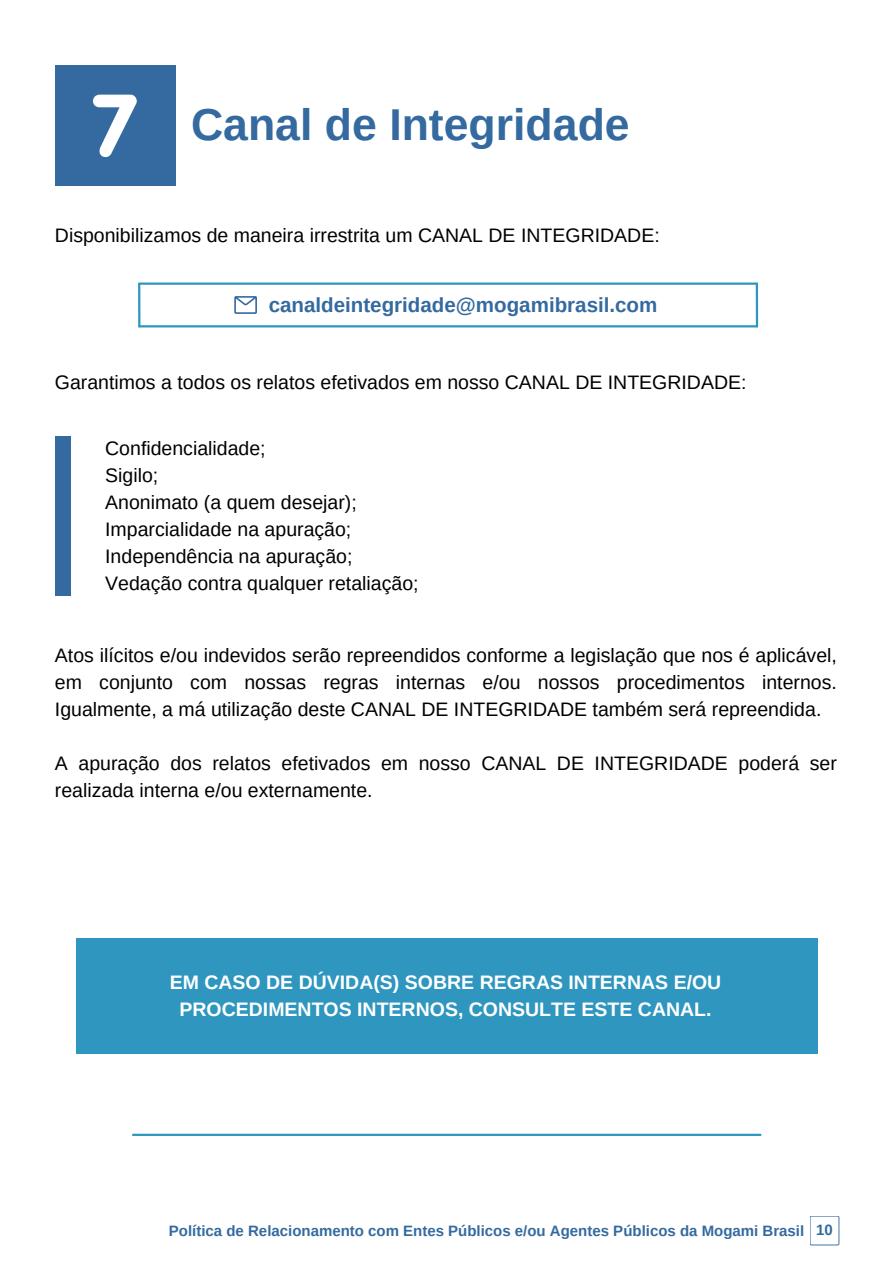
<style>
.page{position:relative;width:893px;height:1264px;background:#fff}
.page>*{position:absolute;margin:0;border:0;box-sizing:border-box;transform-origin:0 0}
.t1{font:97.5px "Aristotelica Pro Tx Bld";color:#fff}
.t2{font:700 44.55px "Arimo";color:#346aa0}
.t3{font:700 20.55px "Arimo";color:#346aa0}
.t4{font:19.5px/27px "Arimo";color:#000}
.t5{font:700 19.5px/27px "Arimo";color:#fff;text-align:center}
.t6{font:700 15px "Arimo";color:#346aa0}
</style>
<div class="page">
<div style="left:55px;top:65px;width:121px;height:121px;background:#346aa0"></div>
<svg style="left:234px;top:296px;width:23px;height:18px"></svg>
<hr style="left:139px;top:282px;width:617px;height:3px;background:#2e96bf">
<hr style="left:139px;top:325px;width:618px;height:2px;background:#2e96bf">
<hr style="left:755px;top:283px;width:3px;height:43px;background:#2e96bf">
<hr style="left:138px;top:284px;width:2px;height:42px;background:#2e96bf">
<div style="left:55px;top:436px;width:16px;height:160px;background:#346aa0"></div>
<div style="left:76px;top:938px;width:741px;height:115px;background:#2e96bf"></div>
<hr style="left:133px;top:1133px;width:627px;height:2px;background:#2e96bf">
<svg style="left:810px;top:1216px;width:29px;height:29px"></svg>
<p class="t1" style="left:93px;top:94px;width:47px">7</p>
<h1 class="t2" style="left:191px;top:99px;width:440px">Canal de Integridade</h1>
<h4 class="t4" style="left:55px;top:221px;width:606px">Disponibilizamos de maneira irrestrita um CANAL DE INTEGRIDADE:</h4>
<p class="t3" style="left:269px;top:293px;width:390px">canaldeintegridade@mogamibrasil.com</p>
<p class="t4" style="left:55px;top:368px;width:693px">Garantimos a todos os relatos efetivados em nosso CANAL DE INTEGRIDADE:</p>
<h4 class="t4" style="left:105px;top:434px;width:315px">Confidencialidade;<br>Sigilo;<br>Anonimato (a quem desejar);<br>Imparcialidade na apuração;<br>Independência na apuração;<br>Vedação contra qualquer retaliação;</h4>
<h4 class="t4" style="left:55px;top:641px;width:783px;text-align:justify">Atos ilícitos e/ou indevidos serão repreendidos conforme a legislação que nos é aplicável, em conjunto com nossas regras internas e/ou nossos procedimentos internos.<br>Igualmente, a má utilização deste CANAL DE INTEGRIDADE também será repreendida.</h4>
<h3 class="t4" style="left:55px;top:749px;width:783px">A apuração dos relatos efetivados em nosso CANAL DE INTEGRIDADE poderá ser realizada interna e/ou externamente.</h3>
<h4 class="t5" style="left:170px;top:968px;width:553px">EM CASO DE DÚVIDA(S) SOBRE REGRAS INTERNAS E/OU<br>PROCEDIMENTOS INTERNOS, CONSULTE ESTE CANAL.</h4>
<h2 class="t6" style="left:169px;top:1222px;width:636px">Política de Relacionamento com Entes Públicos e/ou Agentes Públicos da Mogami Brasil</h2>
<h4 class="t6" style="left:816px;top:1221px;width:18px">10</h4>
</div>
